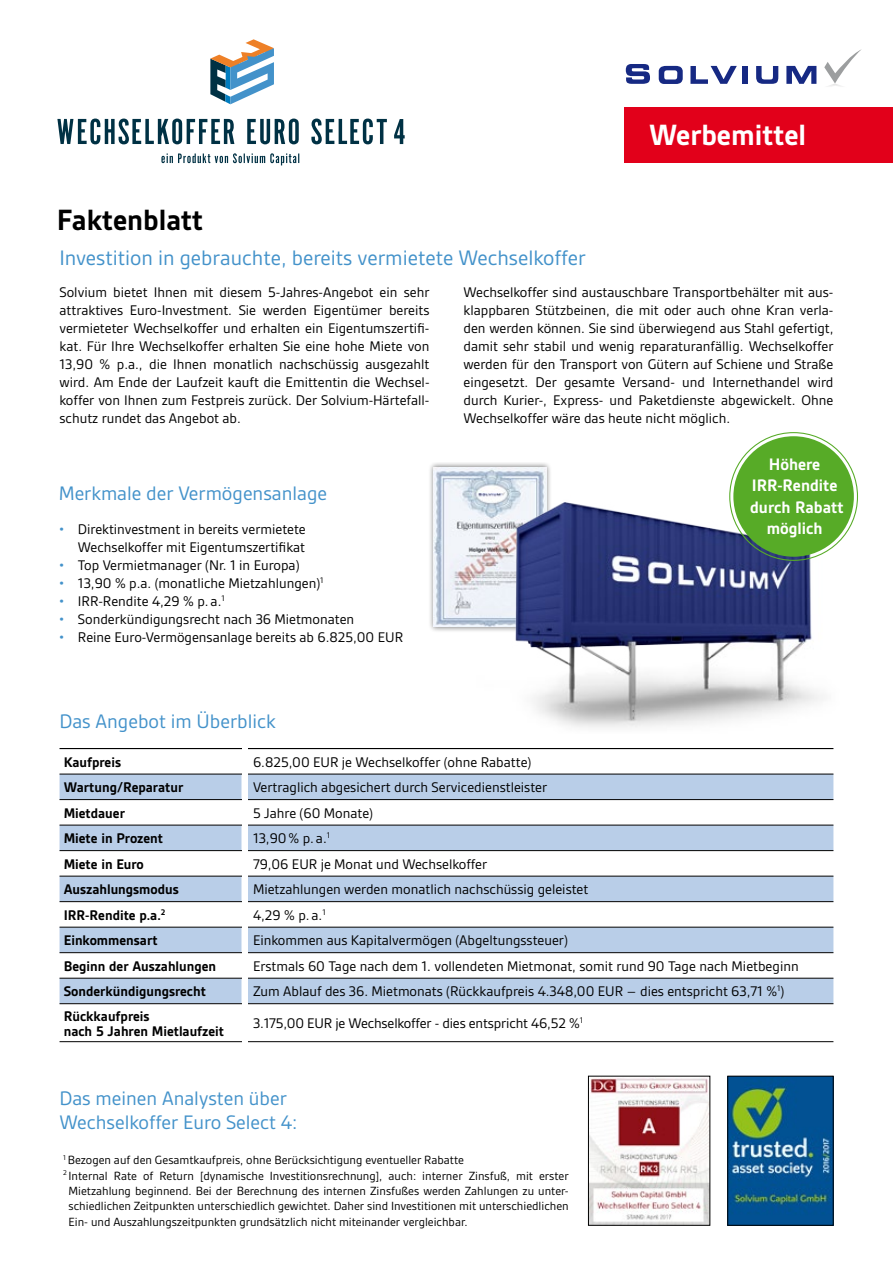
<style>
.page{position:relative;width:893px;height:1263px;background:#fff}
.page>*{position:absolute;margin:0;border:0;box-sizing:border-box;transform-origin:0 0}
.t1{font:700 31.5px "Gesta";color:#000}
.t2{font:700 31.5px "Gesta";color:#fff}
.t3{font:22.5px "Gesta";color:#4392ca}
.t4{font:21px/24px "Gesta";color:#4392ca}
.t5{font:700 17.85px/21.5px "Gesta";color:#fff;text-align:center}
.t6{font:15px/18px "Gesta";color:#000;text-align:justify}
.t7{font:700 15px/15px "Gesta";color:#000}
.t8{font:12.75px "Gesta";color:#000}
.s1{color:#4392ca}
</style>
<div class="page">
<svg style="left:626px;top:64px;width:24px;height:20px"></svg>
<svg style="left:659px;top:66px;width:24px;height:18px"></svg>
<svg style="left:690px;top:66px;width:47px;height:18px"></svg>
<div style="left:743px;top:66px;width:5px;height:18px;background:#162983"></div>
<svg style="left:756px;top:66px;width:22px;height:18px"></svg>
<svg style="left:786px;top:66px;width:30px;height:18px"></svg>
<svg style="left:824px;top:49px;width:38px;height:34px"></svg>
<img style="left:829px;top:83px;width:11px;height:3px">
<div style="left:624px;top:108px;width:269px;height:55px;background:#e2001a"></div>
<div style="left:428px;top:462px;width:124px;height:170px;background:#000;opacity:.5"></div>
<img style="left:434px;top:467px;width:113px;height:160px">
<img style="left:477px;top:477px;width:377px;height:251px">
<div style="left:60px;top:775px;width:773px;height:24px;background:#b9cee8"></div>
<svg style="left:60px;top:800px;width:773px;height:205px;fill:#b9cee8"></svg>
<div style="left:241px;top:774px;width:6px;height:25px;background:#dbe6f3"></div>
<div style="left:241px;top:800px;width:6px;height:25px;background:#fff"></div>
<div style="left:241px;top:825px;width:6px;height:25px;background:#dbe6f3"></div>
<div style="left:241px;top:851px;width:6px;height:25px;background:#fff"></div>
<div style="left:241px;top:876px;width:6px;height:25px;background:#dbe6f3"></div>
<div style="left:241px;top:902px;width:6px;height:25px;background:#fff"></div>
<div style="left:241px;top:927px;width:6px;height:25px;background:#dbe6f3"></div>
<div style="left:241px;top:953px;width:6px;height:25px;background:#fff"></div>
<div style="left:241px;top:978px;width:6px;height:25px;background:#dbe6f3"></div>
<div style="left:241px;top:1004px;width:6px;height:37px;background:#fff"></div>
<hr style="left:60px;top:748px;width:184px;height:1px;background:#000">
<hr style="left:244px;top:748px;width:589px;height:1px;background:#000">
<hr style="left:60px;top:774px;width:184px;height:1px;background:#000">
<hr style="left:244px;top:774px;width:589px;height:1px;background:#000">
<hr style="left:60px;top:799px;width:184px;height:1px;background:#000">
<hr style="left:244px;top:799px;width:589px;height:1px;background:#000">
<hr style="left:60px;top:825px;width:184px;height:1px;background:#000">
<hr style="left:244px;top:825px;width:589px;height:1px;background:#000">
<hr style="left:60px;top:850px;width:184px;height:1px;background:#000">
<hr style="left:244px;top:850px;width:589px;height:1px;background:#000">
<hr style="left:60px;top:876px;width:184px;height:1px;background:#000">
<hr style="left:244px;top:876px;width:589px;height:1px;background:#000">
<hr style="left:60px;top:901px;width:184px;height:1px;background:#000">
<hr style="left:244px;top:901px;width:589px;height:1px;background:#000">
<hr style="left:60px;top:927px;width:184px;height:1px;background:#000">
<hr style="left:244px;top:927px;width:589px;height:1px;background:#000">
<hr style="left:60px;top:952px;width:184px;height:1px;background:#000">
<hr style="left:244px;top:952px;width:589px;height:1px;background:#000">
<hr style="left:60px;top:978px;width:184px;height:1px;background:#000">
<hr style="left:244px;top:978px;width:589px;height:1px;background:#000">
<hr style="left:60px;top:1003px;width:184px;height:1px;background:#000">
<hr style="left:244px;top:1003px;width:589px;height:1px;background:#000">
<hr style="left:60px;top:1041px;width:184px;height:1px;background:#000">
<hr style="left:244px;top:1041px;width:589px;height:1px;background:#000">
<div style="left:242px;top:733px;width:6px;height:314px;background:#fff"></div>
<div style="left:733px;top:436px;width:121px;height:121px;background:#57ab27;border-radius:50%"></div>
<svg style="left:161px;top:153px;width:138px;height:12px"></svg>
<svg style="left:210px;top:39px;width:64px;height:65px"></svg>
<svg style="left:57px;top:119px;width:330px;height:25px"></svg>
<svg style="left:394px;top:119px;width:11px;height:25px"></svg>
<img style="left:590px;top:1078px;width:118px;height:145px">
<img style="left:729px;top:1078px;width:102px;height:145px">
<div style="left:727px;top:1076px;width:106px;height:149px;border:1px solid #000"></div>
<h1 class="t1" style="left:57px;top:202px;width:148px">Faktenblatt</h1>
<h2 class="t3" style="left:60px;top:245px;width:528px">Investition in gebrauchte, bereits vermietete Wechselkoffer</h2>
<h1 class="t2" style="left:649px;top:118px;width:158px">Werbemittel</h1>
<p class="t6" style="left:60px;top:283px;width:371px">Solvium bietet Ihnen mit diesem 5-Jahres-Angebot ein sehr attraktives Euro-Investment. Sie werden Eigentümer bereits vermieteter Wechselkoffer und erhalten ein Eigentumszertifi&shy;kat. Für Ihre Wechselkoffer erhalten Sie eine hohe Miete von 13,90 % p.a., die Ihnen monatlich nachschüssig ausgezahlt wird. Am Ende der Laufzeit kauft die Emittentin die Wechsel&shy;koffer von Ihnen zum Festpreis zurück. Der Solvium-Härtefall&shy;schutz rundet das Angebot ab.</p>
<p class="t6" style="left:463px;top:283px;width:371px">Wechselkoffer sind austauschbare Transportbehälter mit aus&shy;klappbaren Stützbeinen, die mit oder auch ohne Kran verla&shy;den werden können. Sie sind überwiegend aus Stahl gefertigt, damit sehr stabil und wenig reparaturanfällig. Wechselkoffer werden für den Transport von Gütern auf Schiene und Straße eingesetzt. Der gesamte Versand- und Internethandel wird durch Kurier-, Express- und Paketdienste abgewickelt. Ohne Wechselkoffer wäre das heute nicht möglich.</p>
<h3 class="t4" style="left:59px;top:481px;width:270px">Merkmale der Vermögensanlage</h3>
<p class="t6" style="left:59px;top:520px;width:249px;text-align:right"><span class="s1">•</span> Direktinvestment in bereits vermietete<br>Wechselkoffer mit Eigentumszertifikat</p>
<p class="t6" style="left:59px;top:556px;width:242px"><span class="s1">•</span> Top Vermietmanager (Nr. 1 in Europa)</p>
<p class="t6" style="left:59px;top:574px;width:266px"><span class="s1">•</span> 13,90 % p.a. (monatliche Mietzahlungen)<sup>1</sup></p>
<p class="t6" style="left:59px;top:592px;width:167px"><span class="s1">•</span> IRR-Rendite 4,29 % p. a.<sup>1</sup></p>
<p class="t6" style="left:59px;top:610px;width:297px"><span class="s1">•</span> Sonderkündigungsrecht nach 36 Mietmonaten</p>
<p class="t6" style="left:59px;top:628px;width:346px"><span class="s1">•</span> Reine Euro-Vermögensanlage bereits ab 6.825,00 EUR</p>
<h3 class="t4" style="left:60px;top:709px;width:218px">Das Angebot im Überblick</h3>
<p class="t5" style="left:750px;top:453px;width:95px">Höhere<br>IRR-Rendite durch Rabatt möglich</p>
<p class="t7" style="left:64px;top:754px;width:59px">Kaufpreis</p>
<p class="t6" style="left:253px;top:753px;width:280px">6.825,00 EUR je Wechselkoffer (ohne Rabatte)</p>
<p class="t7" style="left:64px;top:780px;width:121px">Wartung/Reparatur</p>
<p class="t6" style="left:253px;top:778px;width:296px">Vertraglich abgesichert durch Servicedienstleister</p>
<p class="t7" style="left:64px;top:805px;width:63px">Mietdauer</p>
<p class="t6" style="left:253px;top:804px;width:122px">5 Jahre (60 Monate)</p>
<p class="t7" style="left:64px;top:831px;width:101px">Miete in Prozent</p>
<p class="t6" style="left:253px;top:829px;width:79px">13,90% p. a.<sup>1</sup></p>
<p class="t7" style="left:64px;top:856px;width:82px">Miete in Euro</p>
<p class="t6" style="left:253px;top:855px;width:236px">79,06 EUR je Monat und Wechselkoffer</p>
<p class="t7" style="left:64px;top:882px;width:117px">Auszahlungsmodus</p>
<p class="t6" style="left:253px;top:880px;width:337px">Mietzahlungen werden monatlich nachschüssig geleistet</p>
<p class="t7" style="left:64px;top:907px;width:103px">IRR-Rendite p.a.<sup>2</sup></p>
<p class="t6" style="left:253px;top:906px;width:74px">4,29 % p. a.<sup>1</sup></p>
<p class="t7" style="left:64px;top:933px;width:95px">Einkommensart</p>
<p class="t6" style="left:253px;top:931px;width:316px">Einkommen aus Kapitalvermögen (Abgeltungssteuer)</p>
<p class="t7" style="left:64px;top:958px;width:154px">Beginn der Auszahlungen</p>
<p class="t6" style="left:253px;top:957px;width:547px">Erstmals 60 Tage nach dem 1. vollendeten Mietmonat, somit rund 90 Tage nach Mietbeginn</p>
<p class="t7" style="left:64px;top:984px;width:144px">Sonderkündigungsrecht</p>
<p class="t6" style="left:253px;top:982px;width:533px">Zum Ablauf des 36. Mietmonats (Rückkaufpreis 4.348,00 EUR – dies entspricht 63,71 %<sup>1</sup>)</p>
<p class="t7" style="left:64px;top:1008px;width:162px">Rückkaufpreis<br>nach 5 Jahren Mietlaufzeit</p>
<p class="t6" style="left:253px;top:1014px;width:332px">3.175,00 EUR je Wechselkoffer - dies entspricht 46,52 %<sup>1</sup></p>
<h3 class="t4" style="left:60px;top:1086px;width:239px">Das meinen Analysten über<br>Wechselkoffer Euro Select 4:</h3>
<p class="t8" style="left:63px;top:1153px;width:402px"><sup>1</sup> Bezogen auf den Gesamtkaufpreis, ohne Berücksichtigung eventueller Rabatte</p>
<p class="t8" style="left:63px;top:1168px;width:507px"><sup>2</sup> Internal Rate of Return [dynamische Investitionsrechnung], auch: interner Zinsfuß, mit erster</p>
<p class="t8" style="left:69px;top:1183px;width:502px">Mietzahlung beginnend. Bei der Berechnung des internen Zinsfußes werden Zahlungen zu unter-</p>
<p class="t8" style="left:69px;top:1199px;width:502px">schiedlichen Zeitpunkten unterschiedlich gewichtet. Daher sind Investitionen mit unterschiedlichen</p>
<p class="t8" style="left:69px;top:1214px;width:400px">Ein- und Auszahlungszeitpunkten grundsätzlich nicht miteinander vergleichbar.</p>
</div>
